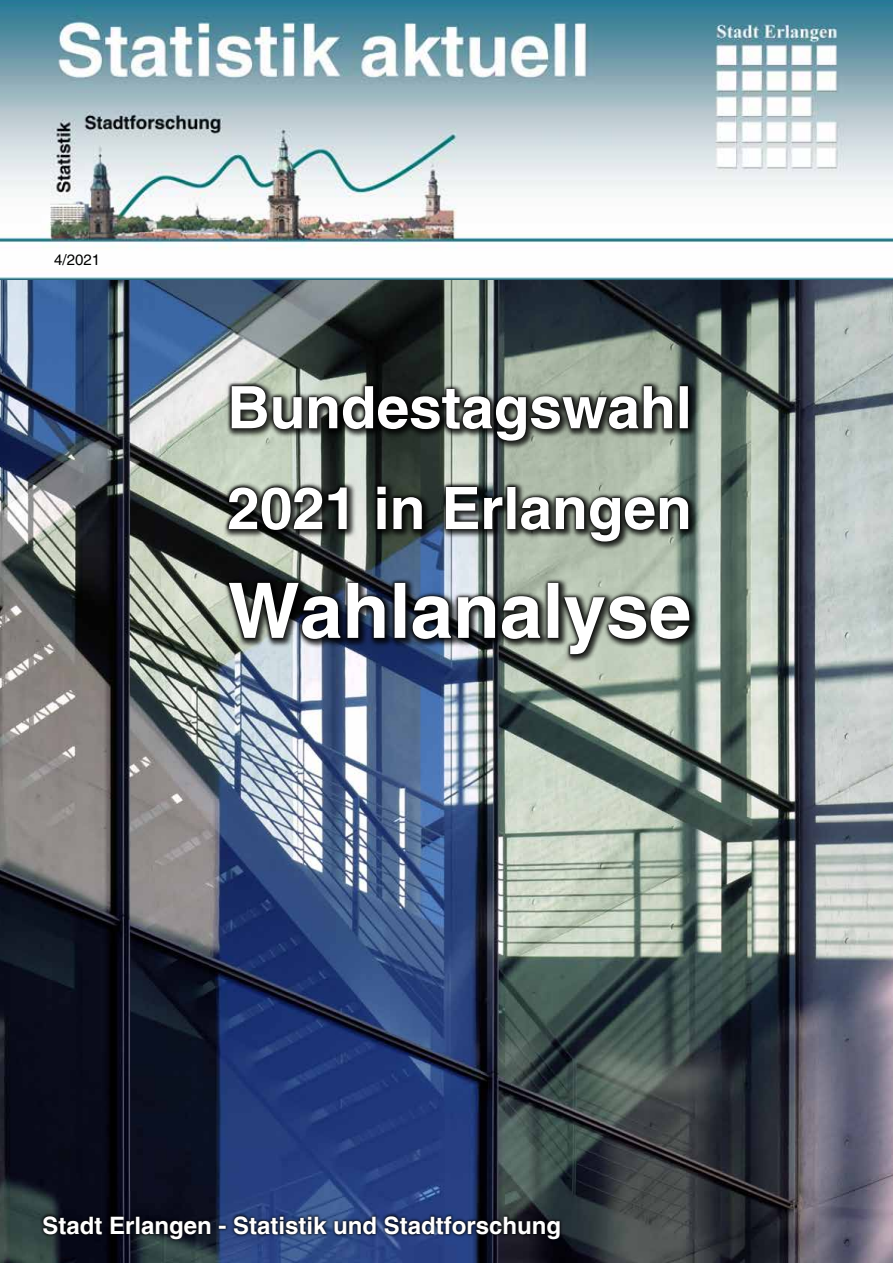
<style>
.page{position:relative;width:893px;height:1263px;background:#fff}
.page>*{position:absolute;margin:0;border:0;box-sizing:border-box;transform-origin:0 0}
.t1{font:700 76.5px "Helvetica";color:#fff}
.t2{font:700 58.5px/100.8px "Helvetica";color:#fff}
.t3{font:700 24px "Helvetica";color:#fff}
.t4{font:15px "Helvetica";color:#000}
</style>
<div class="page">
<img style="left:0;top:0;width:893px;height:1263px">
<div style="left:223px;top:381px;width:476px;height:283px;background:#000;opacity:.75"></div>
<svg style="left:225px;top:383px;width:468px;height:274px;background:#575f5b"></svg>
<svg style="left:40px;top:1212px;width:523px;height:30px;background:#151f38"></svg>
<p class="t4" style="left:54px;top:251px;width:47px">4/2021</p>
<h2 class="t2" style="left:227px;top:357px;width:466px">Bundestagswahl<br>2021 in Erlangen</h2>
<h1 class="t1" style="left:228px;top:564px;width:465px">Wahlanalyse</h1>
<p class="t3" style="left:43px;top:1210px;width:520px">Stadt Erlangen - Statistik und Stadtforschung</p>
</div>
